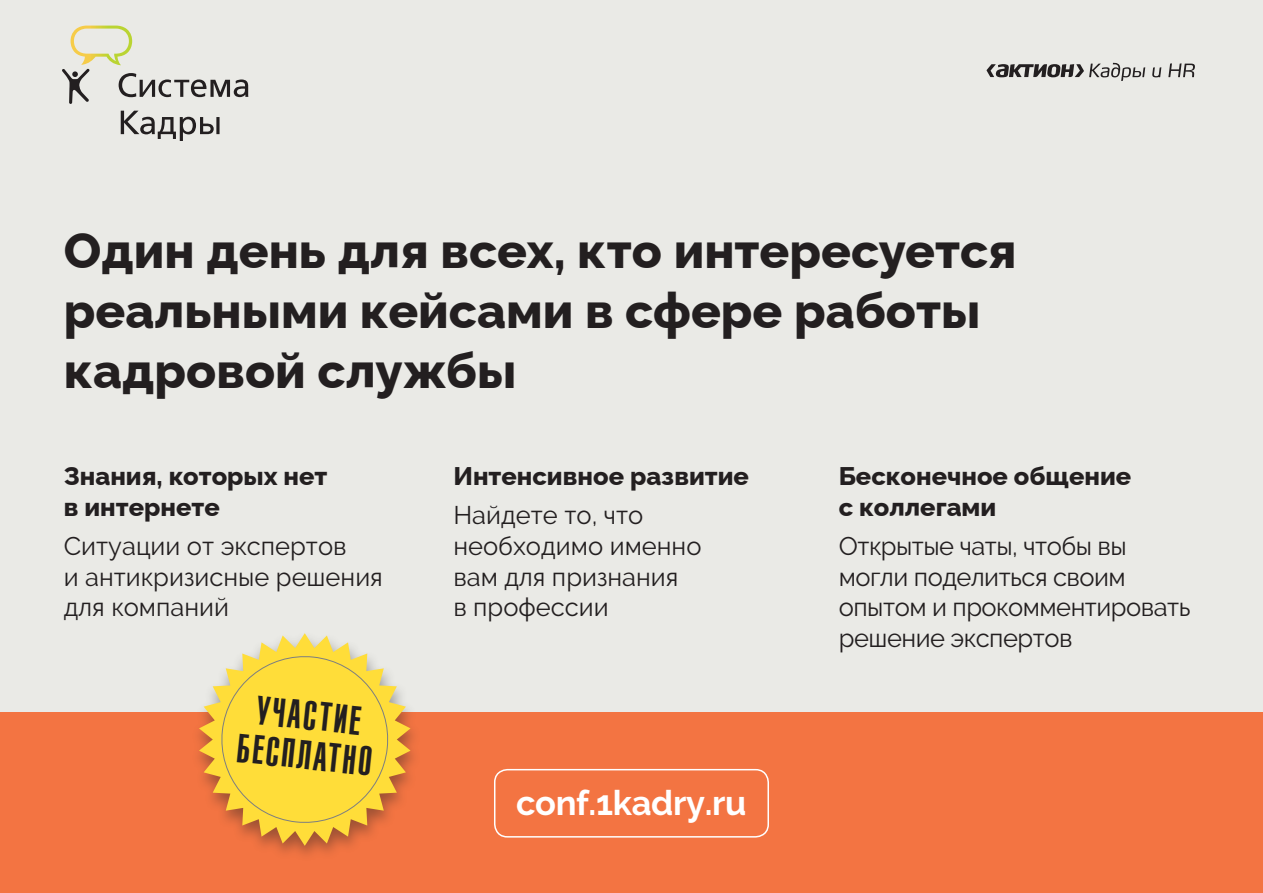
<style>
.page{position:relative;width:1263px;height:893px;background:#eaeae6}
.page>*{position:absolute;margin:0;border:0;box-sizing:border-box;transform-origin:0 0}
.t1{font:800 49.5px/60px "Raleway";color:#231f20}
.t2{font:40.05px/39.6px "Helios Ultra Compressed";color:#231f20;text-align:center}
.t3{font:700 34.5px "Raleway";letter-spacing:-.01em;color:#fff}
.t4{font:25.5px/30.6px "Raleway";color:#231f20}
.t5{font:25.5px/30.6px "Raleway";letter-spacing:-.02em;color:#231f20}
.t6{font:800 25.5px/30.6px "Raleway";color:#231f20}
</style>
<div class="page">
<div style="left:0;top:712px;width:1263px;height:181px;background:#f37442"></div>
<svg style="left:62px;top:26px;width:186px;height:115px"></svg>
<svg style="left:986px;top:63px;width:209px;height:18px"></svg>
<div style="left:494px;top:769px;width:275px;height:69px;border:2px solid #fff;border-radius:13px"></div>
<div style="left:190px;top:630px;width:232px;height:233px;background:#231f20;opacity:.41"></div>
<svg style="left:199px;top:633px;width:211px;height:213px"></svg>
<p class="t1" style="left:64px;top:215px;width:954px">Один день для всех, кто интересуется реальными кейсами в сфере работы кадровой службы</p>
<p class="t6" style="left:64px;top:458px;width:265px">Знания, которых нет в интернете</p>
<p class="t4" style="left:64px;top:531px;width:321px">Ситуации от экспертов<br>и антикризисные решения для компаний</p>
<p class="t2" style="left:244px;top:687px;width:137px;rotate:6deg">УЧАСТИЕ<br>БЕСПЛАТНО</p>
<p class="t6" style="left:453px;top:458px;width:297px">Интенсивное развитие</p>
<p class="t4" style="left:453px;top:500px;width:250px">Найдете то, что необходимо именно вам для признания<br>в профессии</p>
<p class="t3" style="left:516px;top:783px;width:232px">conf.1kadry.ru</p>
<p class="t6" style="left:839px;top:458px;width:294px">Бесконечное общение с коллегами</p>
<p class="t5" style="left:839px;top:531px;width:353px">Открытые чаты, чтобы вы могли поделиться своим опытом и прокомментировать решение экспертов</p>
</div>
